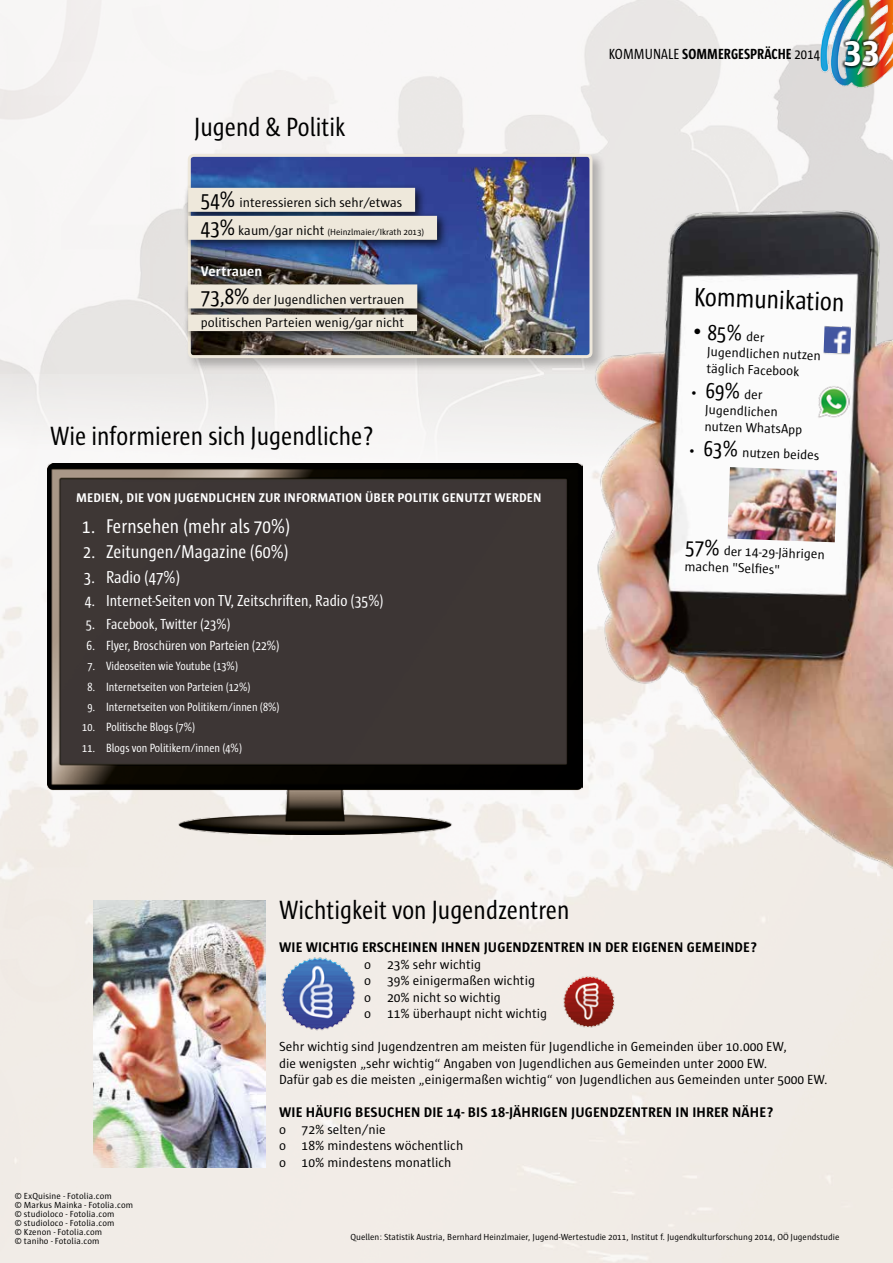
<style>
.page{position:relative;width:893px;height:1263px;background:#fff}
.page>*{position:absolute;margin:0;border:0;box-sizing:border-box;transform-origin:0 0}
.t1{font:700 36px "Sun";color:#fff}
.t2{font:27px "Sun Cd";color:#000}
.t3{font:22.5px "Sun Cd";color:#000}
.t4{font:20.25px "Sun Cd";color:#fff}
.t5{font:18.9px "Sun Cd";color:#fff}
.t6{font:17.55px "Sun Cd";color:#fff}
.t7{font:16.2px "Sun Cd";color:#fff}
.t8{font:700 15px "Sun Cd";letter-spacing:.005em;color:#000}
.t9{font:14.85px "Sun Cd";color:#fff}
.t10{font:700 14.25px "Sun";letter-spacing:.01em;color:#000}
.t11{font:700 14.25px "Sun";letter-spacing:.01em;color:#fff}
.t12{font:13.5px/16.5px "Sun";color:#000}
.t13{font:13.5px "Sun Cd";color:#fff}
.t14{font:700 12.9px "Sun";letter-spacing:.01em;color:#fff}
.t15{font:12.15px "Sun Cd";color:#fff}
.t16{font:9px/9px "Sun";color:#000}
.s1{font-family:"Sun Cd";font-size:22.5px}
.s2{font-size:13.5px}
.s3{font-weight:400}
.s4{font-family:"Sun";font-size:13.5px}
</style>
<div class="page">
<img style="left:0;top:0;width:893px;height:1263px">
<img style="left:547px;top:194px;width:346px;height:702px">
<img style="left:727px;top:467px;width:110px;height:75px">
<img style="left:817px;top:386px;width:33px;height:33px">
<img style="left:823px;top:326px;width:28px;height:29px">
<img style="left:47px;top:463px;width:536px;height:372px">
<img style="left:560px;top:974px;width:54px;height:55px">
<img style="left:94px;top:900px;width:172px;height:267px">
<img style="left:279px;top:953px;width:79px;height:81px">
<div style="left:186px;top:152px;width:421px;height:220px;background:#000;opacity:.25"></div>
<img style="left:192px;top:158px;width:396px;height:196px">
<div style="left:188px;top:154px;width:404px;height:204px;border:3px solid #eee8db;border-radius:4px"></div>
<div style="left:183px;top:183px;width:265px;height:159px;background:#000;opacity:.75"></div>
<div style="left:188px;top:188px;width:227px;height:24px;background:#eee8db"></div>
<div style="left:188px;top:216px;width:249px;height:24px;background:#eee8db"></div>
<div style="left:188px;top:284px;width:229px;height:24px;background:#eee8db"></div>
<div style="left:188px;top:315px;width:229px;height:16px;background:#eee8db"></div>
<img style="left:814px;top:0;width:79px;height:90px">
<div style="left:841px;top:38px;width:39px;height:31px;background:#000;opacity:.75"></div>
<h2 class="t2" style="left:194px;top:112px;width:153px">Jugend &amp; Politik</h2>
<p class="t12" style="left:201px;top:194px;width:203px"><span class="s1">54%</span> interessieren sich sehr/etwas</p>
<p class="t16" style="left:201px;top:227px;width:225px"><span class="s1">43%</span> <span class="s2">kaum/gar nicht</span> (Heinzlmaier/Ikrath 2013)</p>
<p class="t11" style="left:201px;top:263px;width:63px">Vertrauen</p>
<p class="t12" style="left:201px;top:287px;width:205px;line-height:23.7px"><span class="s1">73,8%</span> der Jugendlichen vertrauen politischen Parteien wenig/gar nicht</p>
<h2 class="t2" style="left:50px;top:422px;width:325px">Wie informieren sich Jugendliche?</h2>
<p class="t14" style="left:76px;top:491px;width:467px">MEDIEN, DIE VON JUGENDLICHEN ZUR INFORMATION ÜBER POLITIK GENUTZT WERDEN</p>
<h3 class="t4" style="left:82px;top:515px;width:210px">1. Fernsehen (mehr als 70%)</h3>
<h3 class="t5" style="left:83px;top:542px;width:207px">2. Zeitungen/Magazine (60%)</h3>
<p class="t6" style="left:84px;top:568px;width:98px">3. Radio (47%)</p>
<p class="t7" style="left:85px;top:592px;width:301px">4. Internet-Seiten von TV, Zeitschriften, Radio (35%)</p>
<p class="t9" style="left:86px;top:616px;width:146px">5. Facebook, Twitter (23%)</p>
<p class="t13" style="left:87px;top:638px;width:195px">6. Flyer, Broschüren von Parteien (22%)</p>
<p class="t15" style="left:87px;top:660px;width:152px">7. Videoseiten wie Youtube (13%)</p>
<p class="t15" style="left:87px;top:680px;width:165px">8. Internetseiten von Parteien (12%)</p>
<p class="t15" style="left:87px;top:700px;width:194px">9. Internetseiten von Politikern/innen (8%)</p>
<p class="t15" style="left:82px;top:721px;width:115px">10. Politische Blogs (7%)</p>
<p class="t15" style="left:82px;top:741px;width:161px">11. Blogs von Politikern/innen (4%)</p>
<p class="t8" style="left:609px;top:46px;width:213px"><span class="s3">KOMMUNALE</span> SOMMERGESPRÄCHE <span class="s3">2014</span></p>
<h1 class="t1" style="left:844px;top:30px;width:37px">33</h1>
<h2 class="t2" style="left:695px;top:282px;width:152px;rotate:2deg">Kommunikation</h2>
<h3 class="t3" style="left:693px;top:320px;width:73px;rotate:2deg">• 85% <span class="s4">der</span></h3>
<p class="t12" style="left:707px;top:343px;width:115px;rotate:2deg">Jugendlichen nutzen täglich Facebook</p>
<p class="t12" style="left:706px;top:385px;width:99px;text-indent:-15px;rotate:2deg">• <span class="s1">69%</span> der<br>Jugendlichen nutzen WhatsApp</p>
<p class="t12" style="left:689px;top:442px;width:132px;rotate:2deg">• <span class="s1">63%</span> nutzen beides</p>
<p class="t12" style="left:686px;top:541px;width:141px;rotate:2deg"><span class="s1">57%</span> der 14-29-Jährigen machen "Selfi es"</p>
<p class="t16" style="left:15px;top:1191px;width:120px">© ExQuisine - Fotolia.com<br>© Markus Mainka - Fotolia.com © studioloco - Fotolia.com<br>© studioloco - Fotolia.com<br>© Kzenon - Fotolia.com<br>© taniho - Fotolia.com</p>
<h2 class="t2" style="left:279px;top:896px;width:292px">Wichtigkeit von Jugendzentren</h2>
<p class="t10" style="left:279px;top:939px;width:480px">WIE WICHTIG ERSCHEINEN IHNEN JUGENDZENTREN IN DER EIGENEN GEMEINDE?</p>
<p class="t12" style="left:364px;top:956px;width:184px">o 23% sehr wichtig<br>o 39% einigermaßen wichtig<br>o 20% nicht so wichtig<br>o 11% überhaupt nicht wichtig</p>
<p class="t12" style="left:279px;top:1038px;width:550px">Sehr wichtig sind Jugendzentren am meisten für Jugendliche in Gemeinden über 10.000 EW,<br>die wenigsten „sehr wichtig“ Angaben von Jugendlichen aus Gemeinden unter 2000 EW.<br>Dafür gab es die meisten „einigermaßen wichtig“ von Jugendlichen aus Gemeinden unter 5000 EW.</p>
<p class="t10" style="left:279px;top:1104px;width:496px">WIE HÄUFIG BESUCHEN DIE 14- BIS 18-JÄHRIGEN JUGENDZENTREN IN IHRER NÄHE?</p>
<p class="t12" style="left:279px;top:1121px;width:186px">o 72% selten/nie<br>o 18% mindestens wöchentlich o 10% mindestens monatlich</p>
<p class="t16" style="left:350px;top:1232px;width:490px">Quellen: Statistik Austria, Bernhard Heinzlmaier, Jugend-Wertestudie 2011, Institut f. Jugendkulturforschung 2014, OÖ Jugendstudie</p>
</div>
